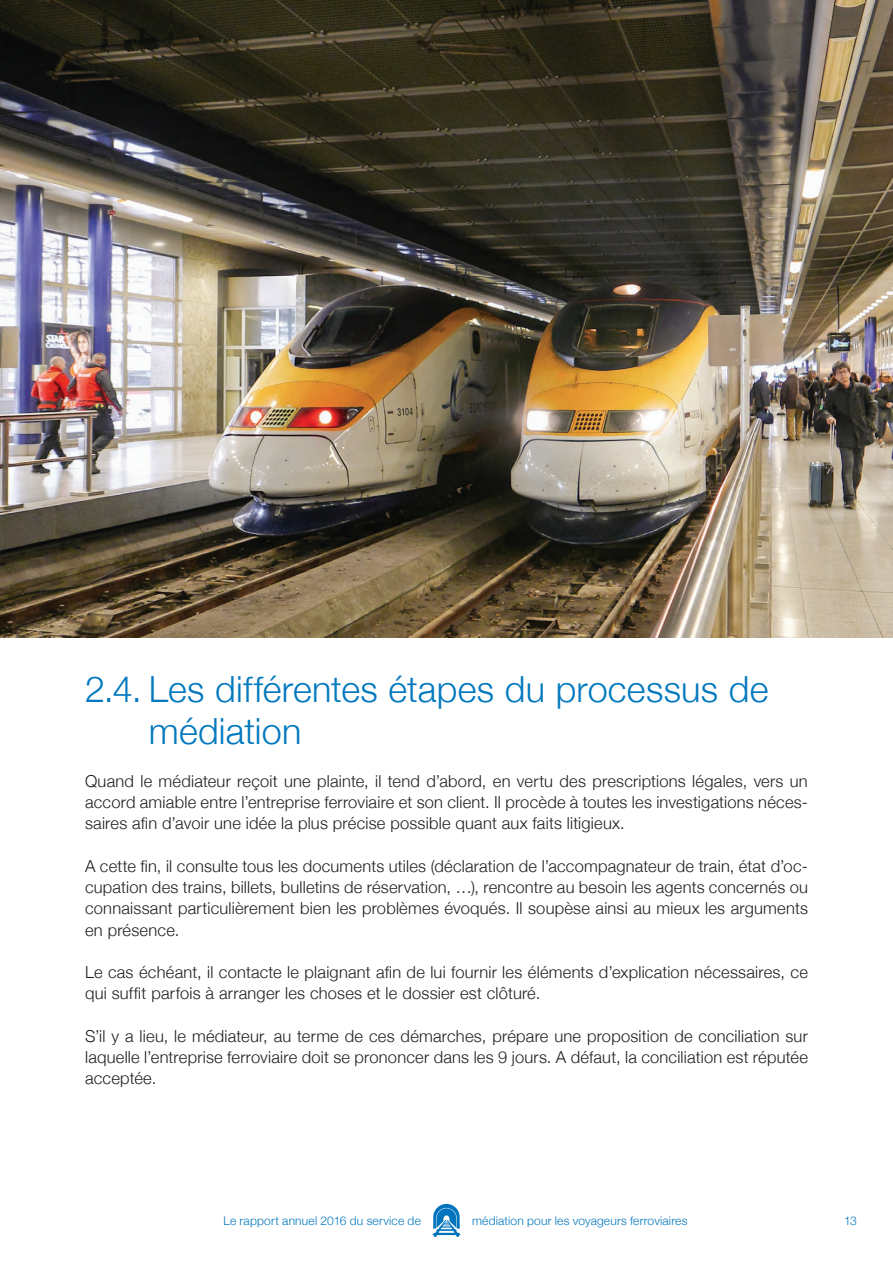
<style>
.page{position:relative;width:893px;height:1263px;background:#fff}
.page>*{position:absolute;margin:0;border:0;box-sizing:border-box;transform-origin:0 0}
.t1{font:300 36px/42.5px "Helvetica Neue";letter-spacing:.005em;color:#0278be}
.t2{font:300 16.5px/21.3px "Helvetica Neue";letter-spacing:.015em;color:#231f20;text-align:justify}
.t3{font:300 12px "Helvetica Neue";letter-spacing:.015em;color:#0278be}
</style>
<div class="page">
<img style="left:0;top:0;width:893px;height:638px">
<svg style="left:433px;top:1204px;width:27px;height:33px"></svg>
<h1 class="t1" style="left:149px;top:665px;width:621px;text-indent:-64px">2.4. Les différentes étapes du processus de médiation</h1>
<p class="t2" style="left:85px;top:769px;width:724px">Quand le médiateur reçoit une plainte, il tend d’abord, en vertu des prescriptions légales, vers un accord amiable entre l’entreprise ferroviaire et son client. Il procède à toutes les investigations néces&shy;saires afin d’avoir une idée la plus précise possible quant aux faits litigieux.</p>
<p class="t2" style="left:85px;top:854px;width:724px">A cette fin, il consulte tous les documents utiles (déclaration de l’accompagnateur de train, état d’oc&shy;cupation des trains, billets, bulletins de réservation, …), rencontre au besoin les agents concernés ou connaissant particulièrement bien les problèmes évoqués. Il soupèse ainsi au mieux les arguments en présence.</p>
<p class="t2" style="left:85px;top:960px;width:724px">Le cas échéant, il contacte le plaignant afin de lui fournir les éléments d’explication nécessaires, ce qui suffit parfois à arranger les choses et le dossier est clôturé.</p>
<p class="t2" style="left:85px;top:1024px;width:724px">S’il y a lieu, le médiateur, au terme de ces démarches, prépare une proposition de conciliation sur laquelle l’entreprise ferroviaire doit se prononcer dans les 9 jours. A défaut, la conciliation est réputée acceptée.</p>
<p class="t3" style="left:223px;top:1211px;width:199px">Le rapport annuel 2016 du service de</p>
<p class="t3" style="left:472px;top:1211px;width:217px">médiation pour les voyageurs ferroviaires</p>
<p class="t3" style="left:844px;top:1211px;width:14px">13</p>
</div>
